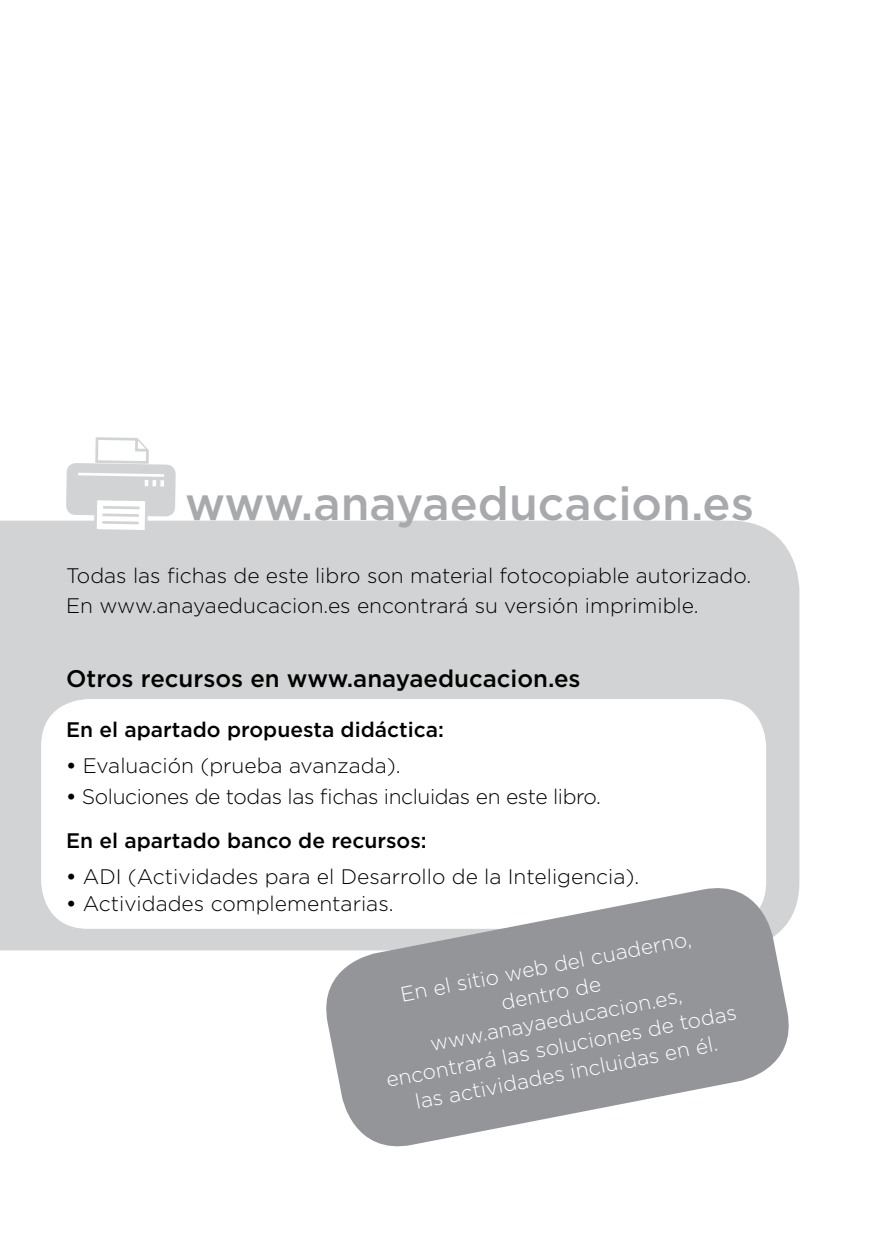
<style>
.page{position:relative;width:893px;height:1234px;background:#fff}
.page>*{position:absolute;margin:0;border:0;box-sizing:border-box;transform-origin:0 0}
.t1{font:500 46.5px "Gotham";color:#a7a9ac}
.t2{font:500 24px "Gotham";color:#000}
.t3{font:300 21px/30px "Gotham";color:#000}
.t4{font:300 21px/27px "Gotham";color:#fff;text-align:center}
.t5{font:500 21px "Gotham";color:#000}
.t6{font:300 21px "Gotham";letter-spacing:-.02em;color:#000}
.s1{font-weight:500}
</style>
<div class="page">
<div style="left:0;top:520px;width:799px;height:430px;background:#d1d3d4"></div>
<div style="left:41px;top:699px;width:725px;height:229px;background:#fff;border-radius:47px"></div>
<svg style="left:66px;top:437px;width:110px;height:97px"></svg>
<svg style="left:316px;top:878px;width:483px;height:269px;fill:#939598"></svg>
<p class="t1" style="left:185px;top:473px;width:570px">www.anayaeducacion.es</p>
<p class="t3" style="left:66px;top:559px;width:687px">Todas las fichas de este libro son material fotocopiable autorizado.<br>En www.anayaeducacion.es encontrará su versión imprimible.</p>
<p class="t2" style="left:66px;top:663px;width:516px">Otros recursos en www.anayaeducacion.es</p>
<p class="t5" style="left:66px;top:715px;width:379px">En el apartado propuesta didáctica:</p>
<p class="t3" style="left:66px;top:749px;width:336px"><span class="s1">•</span> Evaluación (prueba avanzada).</p>
<p class="t6" style="left:66px;top:783px;width:536px"><span class="s1">•</span> Soluciones de todas las fichas incluidas en este libro.</p>
<p class="t5" style="left:66px;top:826px;width:362px">En el apartado banco de recursos:</p>
<p class="t3" style="left:66px;top:860px;width:575px"><span class="s1">•</span> ADI (Actividades para el Desarrollo de la Inteligencia).</p>
<p class="t3" style="left:66px;top:887px;width:329px"><span class="s1">•</span> Actividades complementarias.</p>
<p class="t4" style="left:368px;top:986px;width:358px;rotate:-11deg">En el sitio web del cuaderno, dentro de www.anayaeducacion.es, encontrará las soluciones de todas las actividades incluidas en él.</p>
</div>
